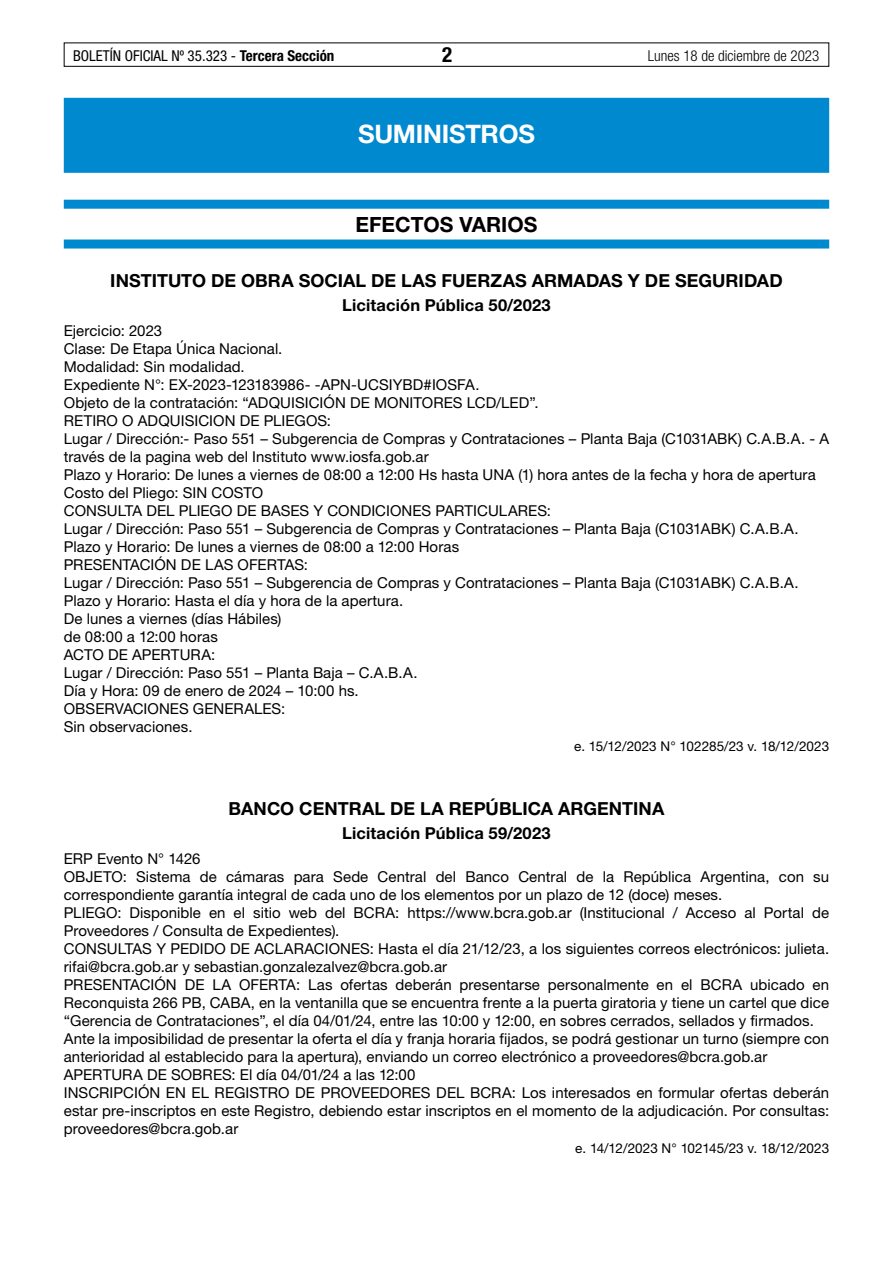
<style>
.page{position:relative;width:893px;height:1263px;background:#fff}
.page>*{position:absolute;margin:0;border:0;box-sizing:border-box;transform-origin:0 0}
.t1{font:700 25.5px "Helvetica Neue LT Std";letter-spacing:-.01em;color:#fff}
.t2{font:700 21px "Helvetica Neue LT Std";color:#000}
.t3{font:700 condensed 21px "Helvetica Neue LT Std";color:#000}
.t4{font:700 18px "Helvetica Neue LT Std";letter-spacing:.005em;color:#000}
.t5{font:700 16.5px "Helvetica Neue LT Std";letter-spacing:.01em;color:#000}
.t6{font:15px/18px "Helvetica Neue LT Std";letter-spacing:.005em;color:#000}
.t7{font:condensed 15px "Helvetica Neue LT Std";color:#000}
.t8{font:300 condensed 15px "Helvetica Neue LT Std";color:#000}
.t9{font:13.5px "Helvetica Neue LT Std";letter-spacing:-.005em;color:#000}
.s1{font-weight:700}
</style>
<div class="page">
<div style="left:64px;top:43px;width:765px;height:24px;border:1px solid #000"></div>
<div style="left:64px;top:98px;width:765px;height:75px;background:#0089cf"></div>
<div style="left:64px;top:200px;width:765px;height:9px;background:#0089cf"></div>
<div style="left:64px;top:240px;width:765px;height:9px;background:#0089cf"></div>
<p class="t7" style="left:73px;top:47px;width:263px">BOLETÍN OFICIAL Nº 35.323 - <span class="s1">Tercera Sección</span></p>
<h2 class="t3" style="left:442px;top:42px;width:12px">2</h2>
<p class="t8" style="left:648px;top:47px;width:173px">Lunes 18 de diciembre de 2023</p>
<h1 class="t1" style="left:358px;top:118px;width:178px">SUMINISTROS</h1>
<h2 class="t2" style="left:356px;top:212px;width:183px">EFECTOS VARIOS</h2>
<p class="t4" style="left:110px;top:270px;width:674px">INSTITUTO DE OBRA SOCIAL DE LAS FUERZAS ARMADAS Y DE SEGURIDAD</p>
<p class="t5" style="left:342px;top:295px;width:210px">Licitación Pública 50/2023</p>
<p class="t6" style="left:64px;top:321px;width:767px">Ejercicio: 2023<br>Clase: De Etapa Única Nacional.<br>Modalidad: Sin modalidad.<br>Expediente N°: EX-2023-123183986- -APN-UCSIYBD#IOSFA.<br>Objeto de la contratación: “ADQUISICIÓN DE MONITORES LCD/LED”.<br>RETIRO O ADQUISICION DE PLIEGOS:<br>Lugar / Dirección:- Paso 551 – Subgerencia de Compras y Contrataciones – Planta Baja (C1031ABK) C.A.B.A. - A través de la pagina web del Instituto www.iosfa.gob.ar<br>Plazo y Horario: De lunes a viernes de 08:00 a 12:00 Hs hasta UNA (1) hora antes de la fecha y hora de apertura Costo del Pliego: SIN COSTO<br>CONSULTA DEL PLIEGO DE BASES Y CONDICIONES PARTICULARES:<br>Lugar / Dirección: Paso 551 – Subgerencia de Compras y Contrataciones – Planta Baja (C1031ABK) C.A.B.A.<br>Plazo y Horario: De lunes a viernes de 08:00 a 12:00 Horas<br>PRESENTACIÓN DE LAS OFERTAS:<br>Lugar / Dirección: Paso 551 – Subgerencia de Compras y Contrataciones – Planta Baja (C1031ABK) C.A.B.A.<br>Plazo y Horario: Hasta el día y hora de la apertura.<br>De lunes a viernes (días Hábiles)<br>de 08:00 a 12:00 horas<br>ACTO DE APERTURA:<br>Lugar / Dirección: Paso 551 – Planta Baja – C.A.B.A.<br>Día y Hora: 09 de enero de 2024 – 10:00 hs.<br>OBSERVACIONES GENERALES:<br>Sin observaciones.</p>
<p class="t9" style="left:574px;top:738px;width:257px">e. 15/12/2023 N° 102285/23 v. 18/12/2023</p>
<p class="t4" style="left:229px;top:797px;width:437px">BANCO CENTRAL DE LA REPÚBLICA ARGENTINA</p>
<p class="t5" style="left:342px;top:823px;width:210px">Licitación Pública 59/2023</p>
<p class="t6" style="left:64px;top:849px;width:767px">ERP Evento N° 1426<br>OBJETO: Sistema de cámaras para Sede Central del Banco Central de la República Argentina, con su correspondiente garantía integral de cada uno de los elementos por un plazo de 12 (doce) meses.<br>PLIEGO: Disponible en el sitio web del BCRA: https://www.bcra.gob.ar (Institucional / Acceso al Portal de Proveedores / Consulta de Expedientes).<br>CONSULTAS Y PEDIDO DE ACLARACIONES: Hasta el día 21/12/23, a los siguientes correos electrónicos: julieta. rifai@bcra.gob.ar y sebastian.gonzalezalvez@bcra.gob.ar<br>PRESENTACIÓN DE LA OFERTA: Las ofertas deberán presentarse personalmente en el BCRA ubicado en Reconquista 266 PB, CABA, en la ventanilla que se encuentra frente a la puerta giratoria y tiene un cartel que dice “Gerencia de Contrataciones”, el día 04/01/24, entre las 10:00 y 12:00, en sobres cerrados, sellados y firmados.<br>Ante la imposibilidad de presentar la oferta el día y franja horaria fijados, se podrá gestionar un turno (siempre con anterioridad al establecido para la apertura), enviando un correo electrónico a proveedores@bcra.gob.ar APERTURA DE SOBRES: El día 04/01/24 a las 12:00<br>INSCRIPCIÓN EN EL REGISTRO DE PROVEEDORES DEL BCRA: Los interesados en formular ofertas deberán estar pre-inscriptos en este Registro, debiendo estar inscriptos en el momento de la adjudicación. Por consultas: proveedores@bcra.gob.ar</p>
<p class="t9" style="left:575px;top:1140px;width:255px">e. 14/12/2023 N° 102145/23 v. 18/12/2023</p>
</div>
